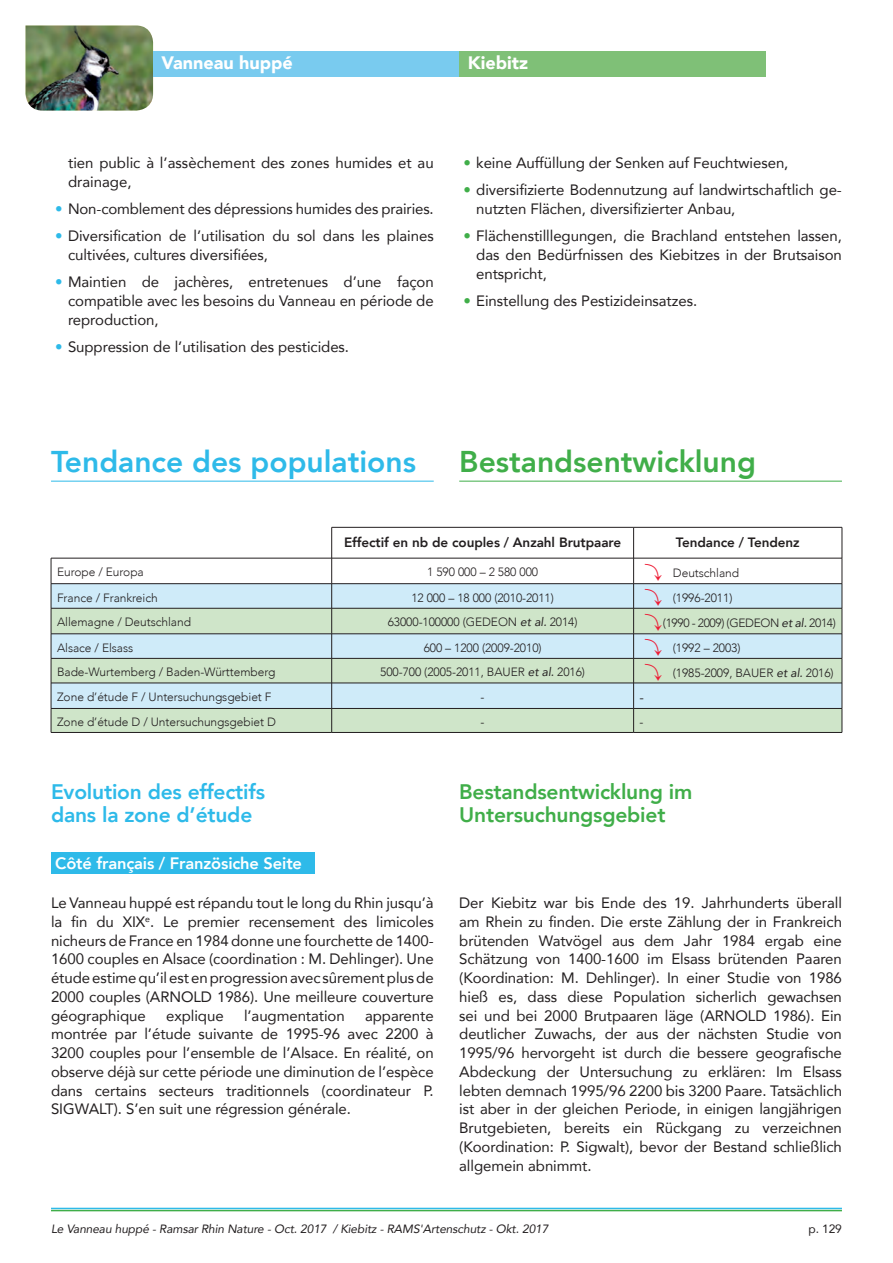
<style>
.page{position:relative;width:893px;height:1263px;background:#fff}
.page>*{position:absolute;margin:0;border:0;box-sizing:border-box;transform-origin:0 0}
.t1{font:800 30px "Avenir";color:#2ebae9}
.t2{font:800 30px "Avenir";color:#40ae49}
.t3{font:800 21px/22.5px "Avenir";letter-spacing:-.01em;color:#40ae49}
.t4{font:800 21px/22.5px "Avenir";letter-spacing:-.01em;color:#2ebae9}
.t5{font:900 18px "Avenir";color:#fff}
.t6{font:800 16.5px "Avenir";letter-spacing:-.01em;color:#fff}
.t7{font:15px/18.8px "Avenir";letter-spacing:-.005em;color:#231f20;text-align:justify}
.t8{font:800 13.5px "Avenir";letter-spacing:-.005em;color:#231f20}
.t9{font:300 13.5px "Avenir";color:#231f20}
.t10{font:300 12px "Avenir";letter-spacing:-.005em;color:#231f20}
.t11{font:italic 12px "Avenir";letter-spacing:-.01em;color:#231f20}
.t12{font:300 12px "Avenir";letter-spacing:-.03em;color:#231f20}
.t13{font:12px "Avenir";color:#231f20}
.s1{color:#2ebae9}
.s2{color:#40ae49}
.s3{font-family:"J Ckg";font-weight:400;font-size:19.5px;color:#ed1a33}
.s4{font-weight:400;font-style:italic}
</style>
<div class="page">
<img style="left:26px;top:26px;width:127px;height:85px">
<div style="left:153px;top:51px;width:306px;height:26px;background:#79cbef"></div>
<div style="left:459px;top:51px;width:306px;height:26px;background:#7fc077"></div>
<hr style="left:51px;top:1208px;width:791px;height:1px;background:#2ebae9">
<hr style="left:51px;top:1210px;width:791px;height:1px;background:#40ae49">
<hr style="left:842px;top:527px;width:1px;height:31px;background:#231f20">
<hr style="left:634px;top:527px;width:208px;height:1px;background:#231f20">
<hr style="left:51px;top:732px;width:281px;height:1px;background:#231f20">
<hr style="left:332px;top:732px;width:302px;height:1px;background:#231f20">
<hr style="left:634px;top:732px;width:208px;height:1px;background:#231f20">
<hr style="left:332px;top:527px;width:302px;height:1px;background:#231f20">
<hr style="left:633px;top:527px;width:1px;height:31px;background:#231f20">
<svg style="left:51px;top:558px;width:792px;height:174px"></svg>
<hr style="left:51px;top:583px;width:281px;height:1px;background:#231f20">
<hr style="left:331px;top:527px;width:1px;height:31px;background:#231f20">
<hr style="left:51px;top:558px;width:281px;height:1px;background:#231f20">
<hr style="left:51px;top:481px;width:383px;height:1px;background:#2ebae9">
<hr style="left:459px;top:481px;width:383px;height:1px;background:#40ae49">
<div style="left:51px;top:853px;width:264px;height:21px;background:#2ebae9"></div>
<p class="t5" style="left:162px;top:47px;width:133px">Vanneau huppé</p>
<p class="t5" style="left:468px;top:47px;width:62px">Kiebitz</p>
<p class="t7" style="left:68px;top:153px;width:367px">tien public à l’assèchement des zones humides et au drainage,</p>
<p class="t7" style="left:55px;top:199px;width:380px"><span class="s1">•</span> Non-comblement des dépressions humides des prairies.</p>
<p class="t7" style="left:68px;top:226px;width:367px;text-indent:-13px"><span class="s1">•</span> Diversification de l’utilisation du sol dans les plaines cultivées, cultures diversifiées,</p>
<p class="t7" style="left:68px;top:272px;width:367px;text-indent:-13px"><span class="s1">•</span> Maintien de jachères, entretenues d’une façon compatible avec les besoins du Vanneau en période de reproduction,</p>
<p class="t7" style="left:55px;top:337px;width:295px"><span class="s1">•</span> Suppression de l’utilisation des pesticides.</p>
<p class="t7" style="left:463px;top:153px;width:326px"><span class="s2">•</span> keine Auffüllung der Senken auf Feuchtwiesen,</p>
<p class="t7" style="left:476px;top:180px;width:367px;text-indent:-13px"><span class="s2">•</span> diversifizierte Bodennutzung auf landwirtschaftlich ge&shy;nutzten Flächen, diversifizierter Anbau,</p>
<p class="t7" style="left:476px;top:226px;width:367px;text-indent:-13px"><span class="s2">•</span> Flächenstilllegungen, die Brachland entstehen lassen, das den Bedürfnissen des Kiebitzes in der Brutsaison entspricht,</p>
<p class="t7" style="left:463px;top:291px;width:235px"><span class="s2">•</span> Einstellung des Pestizideinsatzes.</p>
<h1 class="t1" style="left:51px;top:438px;width:367px">Tendance des populations</h1>
<h1 class="t2" style="left:459px;top:438px;width:298px">Bestandsentwicklung</h1>
<p class="t8" style="left:344px;top:532px;width:279px">Effectif en nb de couples / Anzahl Brutpaare</p>
<p class="t8" style="left:676px;top:532px;width:125px">Tendance / Tendenz</p>
<p class="t10" style="left:57px;top:565px;width:88px">Europe / Europa</p>
<p class="t10" style="left:427px;top:565px;width:112px">1 590 000 – 2 580 000</p>
<p class="t10" style="left:644px;top:565px;width:97px"><span class="s3">⤵</span> Deutschland</p>
<p class="t10" style="left:57px;top:590px;width:102px">France / Frankreich</p>
<p class="t10" style="left:411px;top:590px;width:144px">12 000 – 18 000 (2010-2011)</p>
<p class="t10" style="left:644px;top:591px;width:90px"><span class="s3">⤵</span> (1996-2011)</p>
<p class="t10" style="left:57px;top:615px;width:136px">Allemagne / Deutschland</p>
<p class="t10" style="left:388px;top:615px;width:191px">63000-100000 (GEDEON <span class="s4">et al.</span> 2014)</p>
<p class="t12" style="left:644px;top:616px;width:194px"><span class="s3">⤵</span>(1990 - 2009) (GEDEON <span class="s4">et al.</span> 2014)</p>
<p class="t10" style="left:57px;top:641px;width:78px">Alsace / Elsass</p>
<p class="t10" style="left:424px;top:641px;width:119px">600 – 1200 (2009-2010)</p>
<p class="t10" style="left:644px;top:641px;width:98px"><span class="s3">⤵</span> (1992 – 2003)</p>
<p class="t10" style="left:57px;top:665px;width:220px">Bade-Wurtemberg / Baden-Württemberg</p>
<p class="t10" style="left:380px;top:665px;width:206px">500-700 (2005-2011, BAUER <span class="s4">et al.</span> 2016)</p>
<p class="t10" style="left:644px;top:666px;width:191px"><span class="s3">⤵</span> (1985-2009, BAUER <span class="s4">et al.</span> 2016)</p>
<p class="t10" style="left:57px;top:690px;width:216px">Zone d’étude F / Untersuchungsgebiet F</p>
<p class="t10" style="left:481px;top:690px;width:5px">-</p>
<p class="t9" style="left:640px;top:690px;width:6px">-</p>
<p class="t10" style="left:57px;top:715px;width:220px">Zone d’étude D / Untersuchungsgebiet D</p>
<p class="t10" style="left:481px;top:715px;width:5px">-</p>
<p class="t10" style="left:640px;top:715px;width:5px">-</p>
<h2 class="t4" style="left:51px;top:781px;width:215px">Evolution des effectifs dans la zone d’étude</h2>
<h2 class="t3" style="left:459px;top:781px;width:235px">Bestandsentwicklung im<br>Untersuchungsgebiet</h2>
<p class="t6" style="left:55px;top:850px;width:248px">Côté français / Französiche Seite</p>
<p class="t7" style="left:51px;top:893px;width:384px">Le Vanneau huppé est répandu tout le long du Rhin jusqu’à la fin du XIX<sup>e</sup>. Le premier recensement des limicoles nicheurs de France en 1984 donne une fourchette de 1400- 1600 couples en Alsace (coordination : M. Dehlinger). Une étude estime qu’il est en progression avec sûrement plus de 2000 couples (ARNOLD 1986). Une meilleure couverture géographique</p>
<p class="t7" style="left:166px;top:1005px;width:59px">explique</p>
<p class="t7" style="left:244px;top:1005px;width:102px">l’augmentation</p>
<p class="t7" style="left:51px;top:1005px;width:384px;text-indent:314px">apparente montrée par l’étude suivante de 1995-96 avec 2200 à 3200 couples pour l’ensemble de l’Alsace. En réalité, on observe déjà sur cette période une diminution de l’espèce dans certains secteurs traditionnels (coordinateur P.<br>SIGWALT). S’en suit une régression générale.</p>
<p class="t7" style="left:459px;top:893px;width:384px">Der Kiebitz war bis Ende des 19. Jahrhunderts überall am Rhein zu finden. Die erste Zählung der in Frankreich brütenden Watvögel aus dem Jahr 1984 ergab eine Schätzung von 1400-1600 im Elsass brütenden Paaren (Koordination: M. Dehlinger). In einer Studie von 1986 hieß es, dass diese Population sicherlich gewachsen sei und bei 2000 Brutpaaren läge (ARNOLD 1986). Ein deutlicher Zuwachs, der aus der nächsten Studie von 1995/96 hervorgeht ist durch die bessere geografische Abdeckung der Untersuchung zu erklären: Im Elsass lebten demnach 1995/96 2200 bis 3200 Paare. Tatsächlich ist aber in der gleichen Periode, in einigen langjährigen Brutgebieten, bereits ein Rückgang zu verzeichnen (Koordination: P. Sigwalt), bevor der Bestand schließlich allgemein abnimmt.</p>
<p class="t11" style="left:51px;top:1221px;width:499px">Le Vanneau huppé - Ramsar Rhin Nature - Oct. 2017 / Kiebitz - RAMS'Artenschutz - Okt. 2017</p>
<p class="t13" style="left:808px;top:1219px;width:35px">p. 129</p>
</div>
